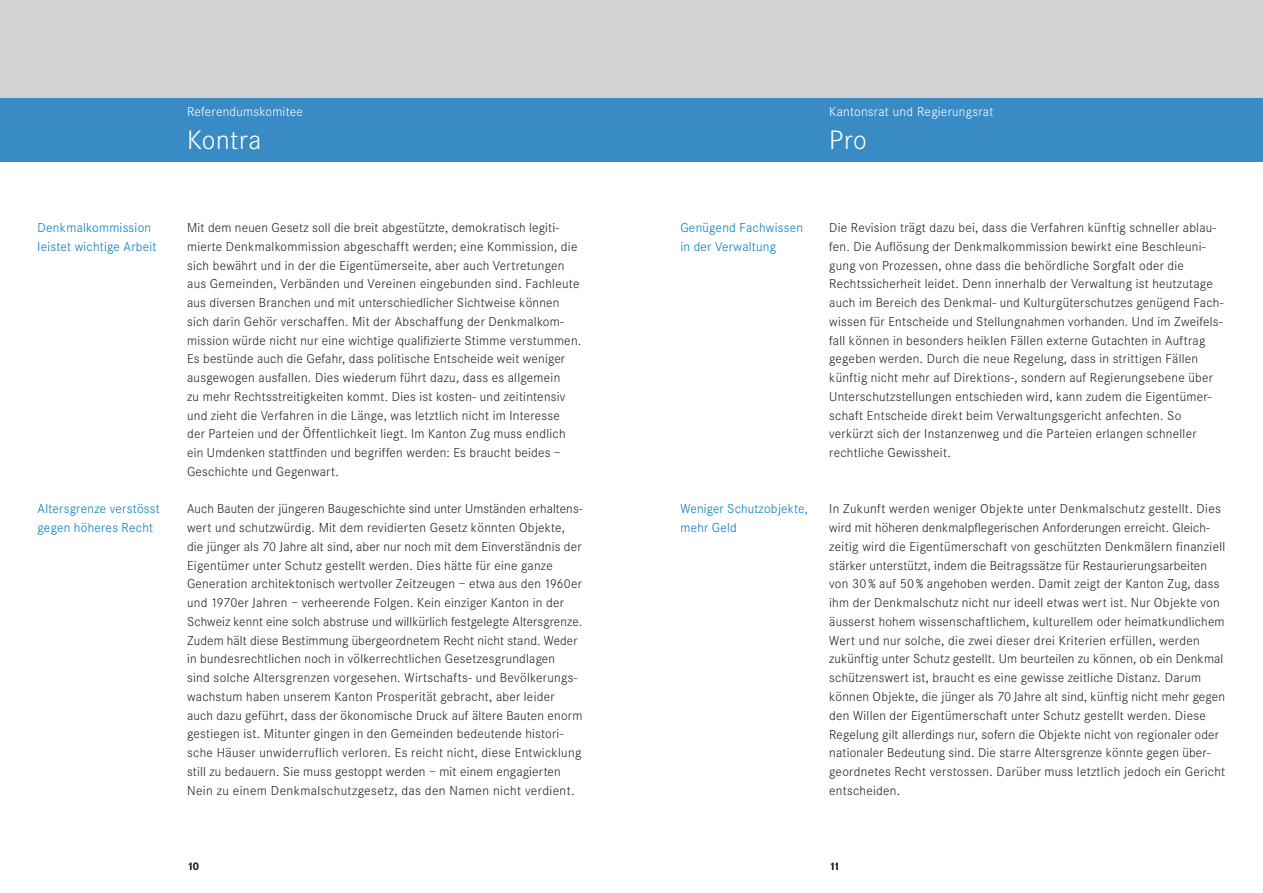
<style>
.page{position:relative;width:1263px;height:893px;background:#fff}
.page>*{position:absolute;margin:0;border:0;box-sizing:border-box;transform-origin:0 0}
.t1{font:300 27.75px "Corporate S";letter-spacing:.02em;color:#fff}
.t2{font:300 13.5px/18.8px "Corporate S";letter-spacing:.02em;color:#231f20}
.t3{font:300 13.5px/18.8px "Corporate S";letter-spacing:.02em;color:#0078c0}
.t4{font:300 13.5px "Corporate S";letter-spacing:.02em;color:#fff}
.t5{font:600 11.25px "Corporate S";color:#231f20}
</style>
<div class="page">
<div style="left:0;top:0;width:1263px;height:162px;background:#d1d2d4"></div>
<div style="left:0;top:98px;width:631px;height:64px;background:#398bc5"></div>
<div style="left:631px;top:98px;width:632px;height:64px;background:#398bc5"></div>
<p class="t4" style="left:187px;top:105px;width:117px">Referendumskomitee</p>
<h1 class="t1" style="left:187px;top:125px;width:76px">Kontra</h1>
<p class="t4" style="left:829px;top:105px;width:166px">Kantonsrat und Regierungsrat</p>
<h1 class="t1" style="left:829px;top:125px;width:39px">Pro</h1>
<p class="t3" style="left:38px;top:219px;width:120px">Denkmalkommission leistet wichtige Arbeit</p>
<p class="t3" style="left:38px;top:500px;width:124px">Altersgrenze verstösst gegen höheres Recht</p>
<p class="t2" style="left:187px;top:219px;width:396px">Mit dem neuen Gesetz soll die breit abgestützte, demokratisch legiti&shy;mierte Denkmalkommission abgeschafft werden; eine Kommission, die sich bewährt und in der die Eigentümerseite, aber auch Vertretungen aus Gemeinden, Verbänden und Vereinen eingebunden sind. Fachleute aus diversen Branchen und mit unterschiedlicher Sichtweise können sich darin Gehör verschaffen. Mit der Abschaffung der Denkmalkom&shy;mission würde nicht nur eine wichtige qualifizierte Stimme verstummen.<br>Es bestünde auch die Gefahr, dass politische Entscheide weit weniger ausgewogen ausfallen. Dies wiederum führt dazu, dass es allgemein<br>zu mehr Rechtsstreitigkeiten kommt. Dies ist kosten- und zeitintensiv und zieht die Verfahren in die Länge, was letztlich nicht im Interesse<br>der Parteien und der Öffentlichkeit liegt. Im Kanton Zug muss endlich ein Umdenken stattfinden und begriffen werden: Es braucht beides – Geschichte und Gegenwart.</p>
<p class="t2" style="left:187px;top:500px;width:397px">Auch Bauten der jüngeren Baugeschichte sind unter Umständen erhaltens&shy;wert und schutzwürdig. Mit dem revidierten Gesetz könnten Objekte, die jünger als 70 Jahre alt sind, aber nur noch mit dem Einverständnis der Eigentümer unter Schutz gestellt werden. Dies hätte für eine ganze Generation architektonisch wertvoller Zeitzeugen – etwa aus den 1960er und 1970er Jahren – verheerende Folgen. Kein einziger Kanton in der Schweiz kennt eine solch abstruse und willkürlich festgelegte Altersgrenze.<br>Zudem hält diese Bestimmung übergeordnetem Recht nicht stand. Weder in bundesrechtlichen noch in völkerrechtlichen Gesetzesgrundlagen<br>sind solche Altersgrenzen vorgesehen. Wirtschafts- und Bevölkerungs&shy;wachstum haben unserem Kanton Prosperität gebracht, aber leider auch dazu geführt, dass der ökonomische Druck auf ältere Bauten enorm gestiegen ist. Mitunter gingen in den Gemeinden bedeutende histori&shy;sche Häuser unwiderruflich verloren. Es reicht nicht, diese Entwicklung still zu bedauern. Sie muss gestoppt werden – mit einem engagierten Nein zu einem Denkmalschutzgesetz, das den Namen nicht verdient.</p>
<p class="t3" style="left:680px;top:219px;width:124px">Genügend Fachwissen in der Verwaltung</p>
<p class="t3" style="left:680px;top:500px;width:129px">Weniger Schutzobjekte, mehr Geld</p>
<p class="t2" style="left:829px;top:219px;width:396px">Die Revision trägt dazu bei, dass die Verfahren künftig schneller ablau&shy;fen. Die Auflösung der Denkmalkommission bewirkt eine Beschleuni&shy;gung von Prozessen, ohne dass die behördliche Sorgfalt oder die Rechtssicherheit leidet. Denn innerhalb der Verwaltung ist heutzutage auch im Bereich des Denkmal- und Kulturgüterschutzes genügend Fach&shy;wissen für Entscheide und Stellungnahmen vorhanden. Und im Zweifels&shy;fall können in besonders heiklen Fällen externe Gutachten in Auftrag gegeben werden. Durch die neue Regelung, dass in strittigen Fällen künftig nicht mehr auf Direktions-, sondern auf Regierungsebene über Unterschutzstellungen entschieden wird, kann zudem die Eigentümer&shy;schaft Entscheide direkt beim Verwaltungsgericht anfechten. So verkürzt sich der Instanzenweg und die Parteien erlangen schneller rechtliche Gewissheit.</p>
<p class="t2" style="left:829px;top:500px;width:398px">In Zukunft werden weniger Objekte unter Denkmalschutz gestellt. Dies wird mit höheren denkmalpflegerischen Anforderungen erreicht. Gleich&shy;zeitig wird die Eigentümerschaft von geschützten Denkmälern finanziell stärker unterstützt, indem die Beitragssätze für Restaurierungsarbeiten von 30 % auf 50 % angehoben werden. Damit zeigt der Kanton Zug, dass ihm der Denkmalschutz nicht nur ideell etwas wert ist. Nur Objekte von äusserst hohem wissenschaftlichem, kulturellem oder heimatkundlichem Wert und nur solche, die zwei dieser drei Kriterien erfüllen, werden zukünftig unter Schutz gestellt. Um beurteilen zu können, ob ein Denkmal schützenswert ist, braucht es eine gewisse zeitliche Distanz. Darum können Objekte, die jünger als 70 Jahre alt sind, künftig nicht mehr gegen den Willen der Eigentümerschaft unter Schutz gestellt werden. Diese Regelung gilt allerdings nur, sofern die Objekte nicht von regionaler oder nationaler Bedeutung sind. Die starre Altersgrenze könnte gegen über&shy;geordnetes Recht verstossen. Darüber muss letztlich jedoch ein Gericht entscheiden.</p>
<p class="t5" style="left:187px;top:860px;width:13px">10</p>
<p class="t5" style="left:829px;top:860px;width:12px">11</p>
</div>
